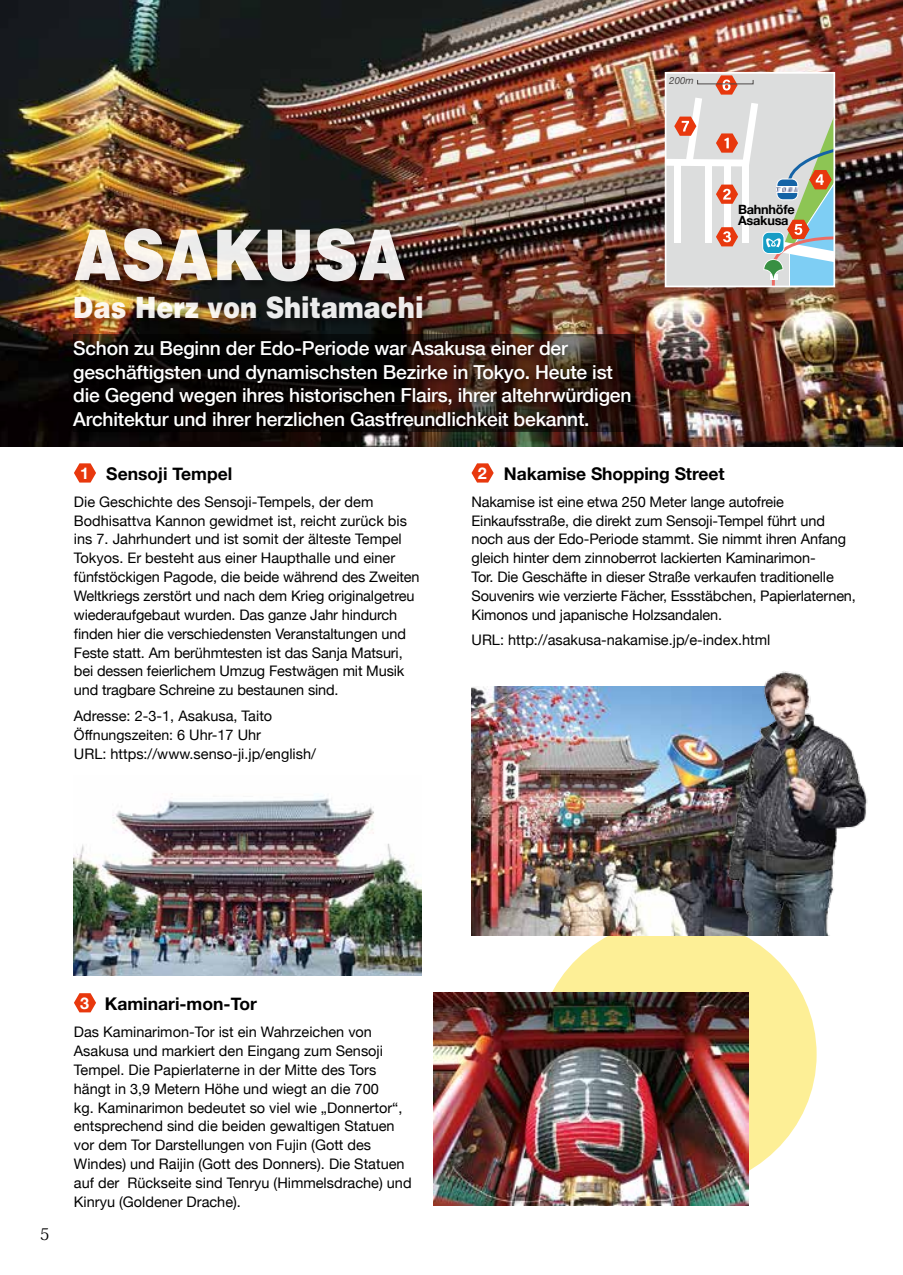
<style>
.page{position:relative;width:903px;height:1275px;background:#fff}
.page>*{position:absolute;margin:0;border:0;box-sizing:border-box;transform-origin:0 0}
.t1{font:900 70px "Helvetica LT Std";color:#fff;scale:.87 1}
.t2{font:900 29.4px "Helvetica LT Std";color:#fff;scale:.87 1}
.t3{font:500 19.25px/23.6px "Helvetica Neue";letter-spacing:-.01em;color:#fff}
.t4{font:700 17.5px "Helvetica Neue";letter-spacing:-.005em;color:#000}
.t5{font:16.1px "Koz Min Pr 6 N";color:#000}
.t6{font:14.53px/18.9px "Helvetica Neue";letter-spacing:-.01em;color:#000}
.t7{font:14.17px "Helvetica Neue";color:#000}
.t8{font:700 12.78px/11.2px "Helvetica Neue";letter-spacing:-.02em;color:#000}
.t9{font:italic 9.97px "Helvetica Neue";color:#4c4948}
.s1{font-size:16.1px;color:#fff}
.s2{font-size:14.53px}
</style>
<div class="page">
<img style="left:0;top:0;width:903px;height:446px">
<div style="left:75px;top:228px;width:357px;height:101px;background:#000;opacity:.4"></div>
<svg style="left:74px;top:463px;width:22px;height:20px"></svg>
<svg style="left:471px;top:463px;width:23px;height:20px"></svg>
<svg style="left:74px;top:993px;width:22px;height:19px"></svg>
<svg style="left:73px;top:335px;width:562px;height:3px;background:#1f1510"></svg>
<div style="left:71px;top:338px;width:567px;height:95px;background:#000;opacity:.5"></div>
<svg style="left:666px;top:73px;width:168px;height:213px;background:#d5d4d1"></svg>
<div style="left:697px;top:80px;width:56px;height:4px;border:1px solid #4c4948"></div>
<div style="left:536px;top:919px;width:280px;height:271px;background:#fdef96;border-radius:50%"></div>
<img style="left:434px;top:992px;width:315px;height:213px">
<img style="left:73px;top:796px;width:349px;height:180px">
<img style="left:471px;top:687px;width:254px;height:248px">
<img style="left:725px;top:671px;width:143px;height:264px">
<p class="t9" style="left:669px;top:74px;width:26px">200m</p>
<h1 class="t1" style="left:74px;top:209px;width:383px">ASAKUSA</h1>
<h2 class="t2" style="left:74px;top:289px;width:403px">Das Herz von Shitamachi</h2>
<p class="t3" style="left:73px;top:336px;width:560px">Schon zu Beginn der Edo-Periode war Asakusa einer der geschäftigsten und dynamischsten Bezirke in Tokyo. Heute ist die Gegend wegen ihres historischen Flairs, ihrer altehrwürdigen Architektur und ihrer herzlichen Gastfreundlichkeit bekannt.</p>
<p class="t8" style="left:738px;top:204px;width:58px">Bahnhöfe<br>Asakusa</p>
<p class="t4" style="left:80px;top:460px;width:154px"><span class="s1">1</span> Sensoji Tempel</p>
<p class="t4" style="left:478px;top:460px;width:248px"><span class="s1">2</span> Nakamise Shopping Street</p>
<p class="t6" style="left:74px;top:493px;width:347px">Die Geschichte des Sensoji-Tempels, der dem Bodhisattva Kannon gewidmet ist, reicht zurück bis ins 7. Jahrhundert und ist somit der älteste Tempel Tokyos. Er besteht aus einer Haupthalle und einer fünfstöckigen Pagode, die beide während des Zweiten Weltkriegs zerstört und nach dem Krieg originalgetreu wiederaufgebaut wurden. Das ganze Jahr hindurch finden hier die verschiedensten Veranstaltungen und Feste statt. Am berühmtesten ist das Sanja Matsuri, bei dessen feierlichem Umzug Festwägen mit Musik und tragbare Schreine zu bestaunen sind.</p>
<p class="t6" style="left:74px;top:707px;width:200px">Adresse: 2-3-1, Asakusa, Taito</p>
<p class="t7" style="left:74px;top:725px;width:189px">Öffnungszeiten: <span class="s2">6 Uhr-17 Uhr</span></p>
<p class="t6" style="left:74px;top:745px;width:244px">URL: https://www.senso-ji.jp/english/</p>
<p class="t6" style="left:471px;top:493px;width:386px">Nakamise ist eine etwa 250 Meter lange autofreie Einkaufsstraße, die direkt zum Sensoji-Tempel führt und noch aus der Edo-Periode stammt. Sie nimmt ihren Anfang gleich hinter dem zinnoberrot lackierten Kaminarimon-<br>Tor. Die Geschäfte in dieser Straße verkaufen traditionelle Souvenirs wie verzierte Fächer, Essstäbchen, Papierlaternen, Kimonos und japanische Holzsandalen.</p>
<p class="t6" style="left:471px;top:631px;width:300px">URL: http://asakusa-nakamise.jp/e-index.html</p>
<p class="t5" style="left:40px;top:1225px;width:11px">5</p>
<p class="t4" style="left:80px;top:990px;width:178px"><span class="s1">3</span> Kaminari-mon-Tor</p>
<p class="t6" style="left:74px;top:1023px;width:339px">Das Kaminarimon-Tor ist ein Wahrzeichen von Asakusa und markiert den Eingang zum Sensoji Tempel. Die Papierlaterne in der Mitte des Tors hängt in 3,9 Metern Höhe und wiegt an die 700<br>kg. Kaminarimon bedeutet so viel wie „Donnertor“, entsprechend sind die beiden gewaltigen Statuen vor dem Tor Darstellungen von Fujin (Gott des Windes) und Raijin (Gott des Donners). Die Statuen auf der Rückseite sind Tenryu (Himmelsdrache) und Kinryu (Goldener Drache).</p>
</div>
